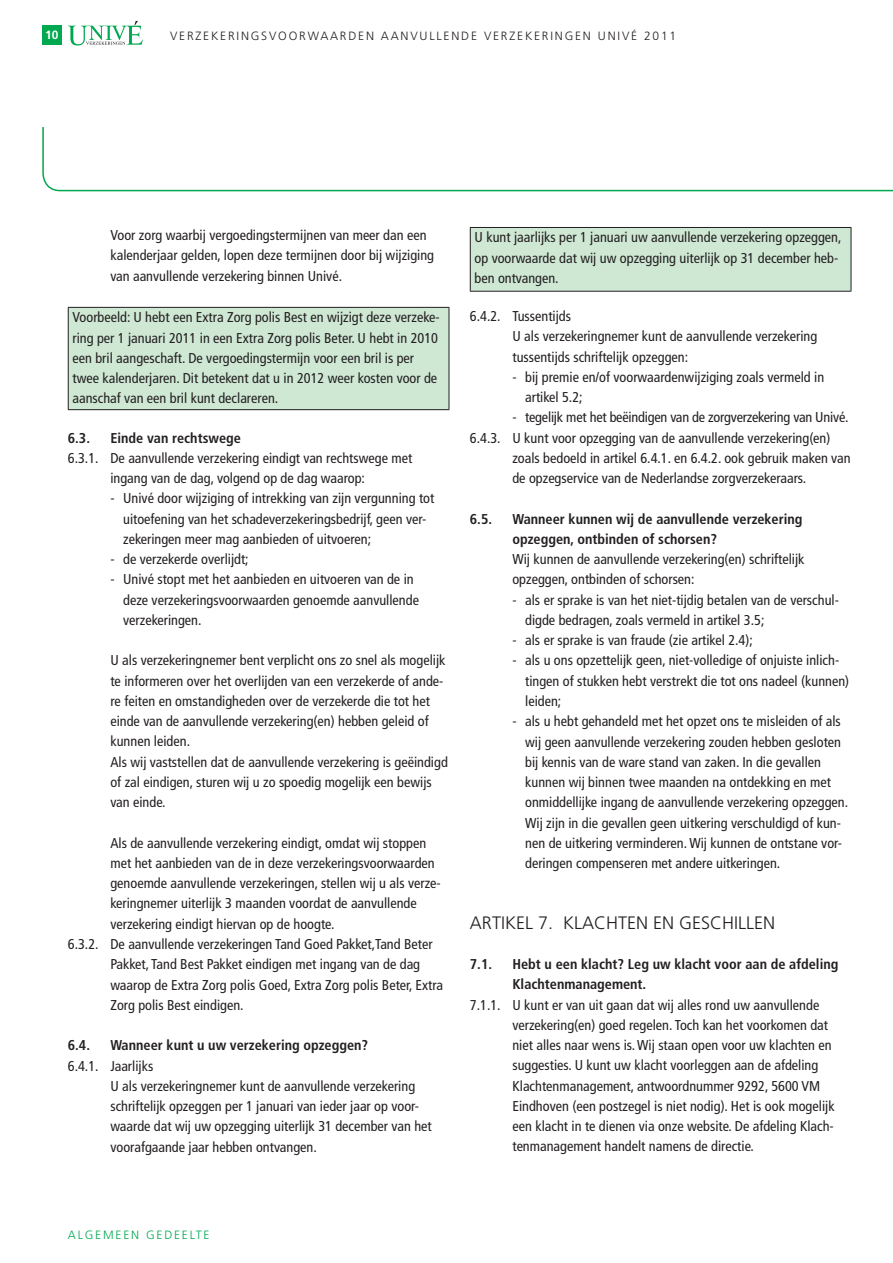
<style>
.page{position:relative;width:893px;height:1263px;background:#fff}
.page>*{position:absolute;margin:0;border:0;box-sizing:border-box;transform-origin:0 0}
.t1{font:300 18px "Frutiger";color:#231f20}
.t2{font:condensed 14.25px/20.2px "Frutiger";color:#231f20}
.t3{font:700 condensed 14.25px/20.2px "Frutiger";color:#231f20}
.t4{font:300 12px "Frutiger";letter-spacing:.15em;color:#231f20}
.t5{font:300 12px "Frutiger";letter-spacing:.15em;color:#00a84f}
.t6{font:700 12px "Frutiger";color:#fff}
</style>
<div class="page">
<svg style="left:42px;top:127px;width:850px;height:64px"></svg>
<div style="left:42px;top:26px;width:19px;height:19px;background:#00a84f"></div>
<svg style="left:68px;top:21px;width:75px;height:25px"></svg>
<div style="left:68px;top:307px;width:381px;height:103px;background:#cfe8d4"></div>
<hr style="left:68px;top:307px;width:381px;height:1px;background:#231f20">
<hr style="left:68px;top:308px;width:1px;height:101px;background:#231f20">
<hr style="left:448px;top:308px;width:1px;height:101px;background:#231f20">
<hr style="left:68px;top:409px;width:381px;height:1px;background:#231f20">
<div style="left:470px;top:227px;width:381px;height:64px;background:#cfe8d4"></div>
<hr style="left:470px;top:227px;width:381px;height:1px;background:#231f20">
<hr style="left:470px;top:228px;width:1px;height:63px;background:#231f20">
<hr style="left:850px;top:228px;width:1px;height:63px;background:#231f20">
<hr style="left:470px;top:291px;width:381px;height:1px;background:#231f20">
<p class="t6" style="left:45px;top:30px;width:15px">10</p>
<p class="t4" style="left:170px;top:31px;width:507px">VERZEKERINGSVOORWAARDEN AANVULLENDE VERZEKERINGEN UNIVÉ 2011</p>
<p class="t2" style="left:110px;top:226px;width:325px">Voor zorg waarbij vergoedingstermijnen van meer dan een kalenderjaar gelden, lopen deze termijnen door bij wijziging van aanvullende verzekering binnen Univé.</p>
<p class="t2" style="left:72px;top:308px;width:369px">Voorbeeld: U hebt een Extra Zorg polis Best en wijzigt deze verzeke&shy;ring per 1 januari 2011 in een Extra Zorg polis Beter. U hebt in 2010 een bril aangeschaft. De vergoedingstermijn voor een bril is per twee kalenderjaren. Dit betekent dat u in 2012 weer kosten voor de aanschaf van een bril kunt declareren.</p>
<p class="t3" style="left:68px;top:429px;width:24px">6.3.</p>
<p class="t3" style="left:110px;top:429px;width:132px">Einde van rechtswege</p>
<p class="t2" style="left:68px;top:449px;width:346px;text-align:center">6.3.1. De aanvullende verzekering eindigt van rechtswege met ingang van de dag, volgend op de dag waarop:</p>
<p class="t2" style="left:123px;top:490px;width:313px;text-indent:-13px">- Univé door wijziging of intrekking van zijn vergunning tot uitoefening van het schadeverzekeringsbedrijf, geen ver&shy;zekeringen meer mag aanbieden of uitvoeren;</p>
<p class="t2" style="left:110px;top:550px;width:140px">- de verzekerde overlijdt;</p>
<p class="t2" style="left:123px;top:571px;width:297px;text-indent:-13px">- Univé stopt met het aanbieden en uitvoeren van de in deze verzekeringsvoorwaarden genoemde aanvullende verzekeringen.</p>
<p class="t2" style="left:110px;top:652px;width:339px">U als verzekeringnemer bent verplicht ons zo snel als mogelijk te informeren over het overlijden van een verzekerde of ande&shy;re feiten en omstandigheden over de verzekerde die tot het einde van de aanvullende verzekering(en) hebben geleid of kunnen leiden.<br>Als wij vaststellen dat de aanvullende verzekering is geëindigd of zal eindigen, sturen wij u zo spoedig mogelijk een bewijs van einde.</p>
<p class="t2" style="left:110px;top:834px;width:317px">Als de aanvullende verzekering eindigt, omdat wij stoppen</p>
<p class="t2" style="left:110px;top:854px;width:326px">met het aanbieden van de in deze verzekeringsvoorwaarden</p>
<p class="t2" style="left:110px;top:874px;width:332px">genoemde aanvullende verzekeringen, stellen wij u als verze-</p>
<p class="t2" style="left:110px;top:895px;width:308px">keringnemer uiterlijk 3 maanden voordat de aanvullende</p>
<p class="t2" style="left:110px;top:915px;width:225px">verzekering eindigt hiervan op de hoogte.</p>
<p class="t2" style="left:68px;top:935px;width:366px">6.3.2. De aanvullende verzekeringen Tand Goed Pakket,Tand Beter</p>
<p class="t2" style="left:110px;top:955px;width:311px">Pakket, Tand Best Pakket eindigen met ingang van de dag</p>
<p class="t2" style="left:110px;top:976px;width:334px">waarop de Extra Zorg polis Goed, Extra Zorg polis Beter, Extra</p>
<p class="t2" style="left:110px;top:996px;width:135px">Zorg polis Best eindigen.</p>
<p class="t3" style="left:68px;top:1036px;width:24px">6.4.</p>
<p class="t3" style="left:110px;top:1036px;width:259px">Wanneer kunt u uw verzekering opzeggen?</p>
<p class="t2" style="left:110px;top:1057px;width:323px;text-indent:-43px">6.4.1. Jaarlijks<br>U als verzekeringnemer kunt de aanvullende verzekering schriftelijk opzeggen per 1 januari van ieder jaar op voor&shy;waarde dat wij uw opzegging uiterlijk 31 december van het voorafgaande jaar hebben ontvangen.</p>
<p class="t2" style="left:474px;top:228px;width:368px">U kunt jaarlijks per 1 januari uw aanvullende verzekering opzeggen, op voorwaarde dat wij uw opzegging uiterlijk op 31 december heb&shy;ben ontvangen.</p>
<p class="t2" style="left:512px;top:307px;width:306px;text-indent:-43px">6.4.2. Tussentijds<br>U als verzekeringnemer kunt de aanvullende verzekering tussentijds schriftelijk opzeggen:</p>
<p class="t2" style="left:525px;top:368px;width:300px;text-indent:-13px">- bij premie en/of voorwaardenwijziging zoals vermeld in artikel 5.2;</p>
<p class="t2" style="left:470px;top:409px;width:380px;text-indent:43px">- tegelijk met het beëindigen van de zorgverzekering van Univé.<br>6.4.3. U kunt voor opzegging van de aanvullende verzekering(en)</p>
<p class="t2" style="left:512px;top:449px;width:339px">zoals bedoeld in artikel 6.4.1. en 6.4.2. ook gebruik maken van de opzegservice van de Nederlandse zorgverzekeraars.</p>
<p class="t3" style="left:470px;top:510px;width:24px">6.5.</p>
<p class="t3" style="left:512px;top:510px;width:291px">Wanneer kunnen wij de aanvullende verzekering opzeggen, ontbinden of schorsen?</p>
<p class="t2" style="left:512px;top:550px;width:294px">Wij kunnen de aanvullende verzekering(en) schriftelijk opzeggen, ontbinden of schorsen:</p>
<p class="t2" style="left:525px;top:591px;width:315px;text-indent:-13px">- als er sprake is van het niet-tijdig betalen van de verschul&shy;digde bedragen, zoals vermeld in artikel 3.5;</p>
<p class="t2" style="left:512px;top:631px;width:242px">- als er sprake is van fraude (zie artikel 2.4);</p>
<p class="t2" style="left:525px;top:652px;width:325px;text-indent:-13px">- als u ons opzettelijk geen, niet-volledige of onjuiste inlich&shy;tingen of stukken hebt verstrekt die tot ons nadeel (kunnen) leiden;</p>
<p class="t2" style="left:525px;top:712px;width:324px;text-indent:-13px">- als u hebt gehandeld met het opzet ons te misleiden of als wij geen aanvullende verzekering zouden hebben gesloten bij kennis van de ware stand van zaken. In die gevallen kunnen wij binnen twee maanden na ontdekking en met onmiddellijke ingang de aanvullende verzekering opzeggen.<br>Wij zijn in die gevallen geen uitkering verschuldigd of kun&shy;nen de uitkering verminderen. Wij kunnen de ontstane vor&shy;deringen compenseren met andere uitkeringen.</p>
<p class="t1" style="left:470px;top:915px;width:307px">ARTIKEL 7. KLACHTEN EN GESCHILLEN</p>
<p class="t3" style="left:470px;top:955px;width:24px">7.1.</p>
<p class="t3" style="left:512px;top:955px;width:327px">Hebt u een klacht? Leg uw klacht voor aan de afdeling<br>Klachtenmanagement.</p>
<p class="t2" style="left:512px;top:996px;width:324px;text-indent:-43px">7.1.1. U kunt er van uit gaan dat wij alles rond uw aanvullende verzekering(en) goed regelen. Toch kan het voorkomen dat niet alles naar wens is. Wij staan open voor uw klachten en suggesties. U kunt uw klacht voorleggen aan de afdeling Klachtenmanagement, antwoordnummer 9292, 5600 VM Eindhoven (een postzegel is niet nodig). Het is ook mogelijk een klacht in te dienen via onze website. De afdeling Klach&shy;tenmanagement handelt namens de directie.</p>
<p class="t5" style="left:68px;top:1230px;width:143px">ALGEMEEN GEDEELTE</p>
</div>
